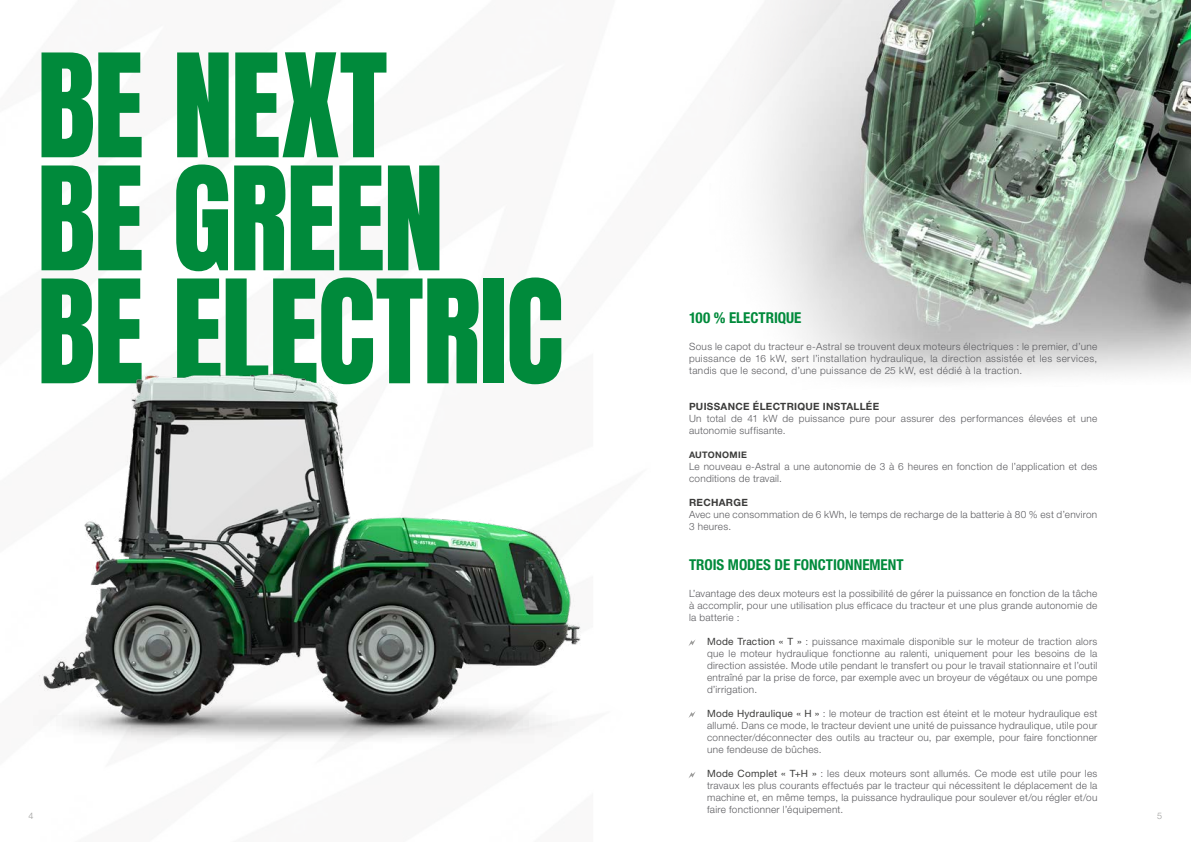
<style>
.page{position:relative;width:1191px;height:842px;background:#fff}
.page>*{position:absolute;margin:0;border:0;box-sizing:border-box;transform-origin:0 0}
.t1{font:122px/113px "Anton";letter-spacing:-.015em;color:#008a3b}
.t2{font:700 condensed 15px "Helvetica Neue LT Std";color:#008a3b}
.t3{font:300 10px/12px "Helvetica Neue LT Std";letter-spacing:.025em;color:#5b5b5f;text-align:justify}
.t4{font:700 10px "Helvetica Neue LT Std";letter-spacing:.03em;color:#3c3c3b}
.t5{font:700 9px "Helvetica Neue LT Std";letter-spacing:.035em;color:#3c3c3b}
.t6{font:300 9px "Helvetica Neue LT Std";color:#9d9d9c}
.s1{font-weight:400;color:#3c3c3b}
</style>
<div class="page">
<img style="left:869px;top:0;width:322px;height:380px">
<img style="left:695px;top:0;width:174px;height:773px">
<img style="left:39px;top:373px;width:542px;height:370px">
<svg style="left:688px;top:640px;width:7px;height:6px"></svg>
<svg style="left:688px;top:712px;width:7px;height:6px"></svg>
<svg style="left:689px;top:772px;width:6px;height:6px"></svg>
<h1 class="t1" style="left:37px;top:59px;width:528px">BE NEXT<br>BE GREEN<br>BE ELECTRIC</h1>
<h2 class="t2" style="left:689px;top:309px;width:114px">100 % ELECTRIQUE</h2>
<p class="t3" style="left:689px;top:340px;width:410px">Sous le capot du tracteur e-Astral se trouvent deux moteurs électriques : le premier, d’une puissance de 16 kW, sert l’installation hydraulique, la direction assistée et les services, tandis que le second, d’une puissance de 25 kW, est dédié à la traction.</p>
<p class="t4" style="left:689px;top:400px;width:192px">PUISSANCE ÉLECTRIQUE INSTALLÉE</p>
<p class="t3" style="left:689px;top:412px;width:410px">Un total de 41 kW de puissance pure pour assurer des performances élevées et une autonomie suffisante.</p>
<p class="t5" style="left:689px;top:449px;width:59px">AUTONOMIE</p>
<p class="t3" style="left:689px;top:460px;width:410px">Le nouveau e-Astral a une autonomie de 3 à 6 heures en fonction de l’application et des conditions de travail.</p>
<p class="t4" style="left:689px;top:496px;width:60px">RECHARGE</p>
<p class="t3" style="left:689px;top:508px;width:410px">Avec une consommation de 6 kWh, le temps de recharge de la batterie à 80 % est d’environ<br>3 heures.</p>
<h2 class="t2" style="left:689px;top:556px;width:216px">TROIS MODES DE FONCTIONNEMENT</h2>
<p class="t3" style="left:689px;top:587px;width:410px">L’avantage des deux moteurs est la possibilité de gérer la puissance en fonction de la tâche à accomplir, pour une utilisation plus efficace du tracteur et une plus grande autonomie de la batterie :</p>
<p class="t3" style="left:707px;top:635px;width:392px"><span class="s1">Mode Traction « T »</span> : puissance maximale disponible sur le moteur de traction alors que le moteur hydraulique fonctionne au ralenti, uniquement pour les besoins de la direction assistée. Mode utile pendant le transfert ou pour le travail stationnaire et l’outil entraîné par la prise de force, par exemple avec un broyeur de végétaux ou une pompe d’irrigation.</p>
<p class="t3" style="left:707px;top:707px;width:392px"><span class="s1">Mode Hydraulique « H »</span> : le moteur de traction est éteint et le moteur hydraulique est allumé. Dans ce mode, le tracteur devient une unité de puissance hydraulique, utile pour connecter/déconnecter des outils au tracteur ou, par exemple, pour faire fonctionner une fendeuse de bûches.</p>
<p class="t3" style="left:707px;top:767px;width:392px"><span class="s1">Mode Complet « T+H »</span> : les deux moteurs sont allumés. Ce mode est utile pour les travaux les plus courants effectués par le tracteur qui nécessitent le déplacement de la machine et, en même temps, la puissance hydraulique pour soulever et/ou régler et/ou faire fonctionner l’équipement.</p>
<p class="t6" style="left:28px;top:810px;width:7px">4</p>
<p class="t6" style="left:1157px;top:810px;width:7px">5</p>
</div>
